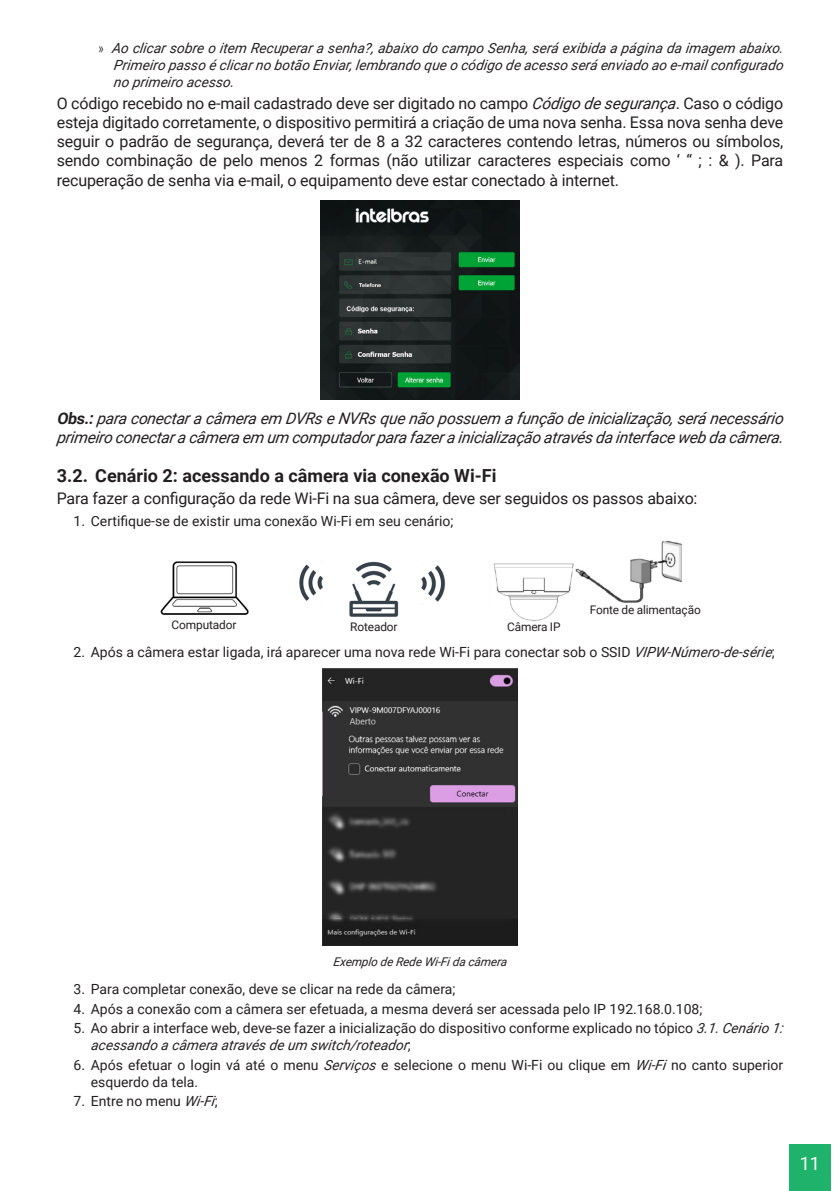
<style>
.page{position:relative;width:840px;height:1191px;background:#fff}
.page>*{position:absolute;margin:0;border:0;box-sizing:border-box;transform-origin:0 0}
.t1{font:18.2px "Roboto";color:#fff}
.t2{font:700 18px "Roboto";color:#231f20}
._0__Corpo_de_texto{font:16px/19.2px "Roboto";letter-spacing:-.01em;color:#231f20;text-align:justify}
._0__Corpo_de_texto-2{font:italic 16px/19.2px "Roboto";letter-spacing:-.02em;color:#231f20}
.t3{font:14px/16.8px "Roboto";color:#231f20}
.t4{font:italic 14px/16.8px "Roboto";color:#231f20;text-align:justify}
._7__Legenda{font:italic 12px "Roboto";color:#231f20}
._0__Corpo_de_texto-3{font:11.8px "Roboto";letter-spacing:-.01em;color:#231f20}
.s1{font-family:"Frutiger LT Std";font-weight:300;font-style:normal;font-stretch:condensed}
.s2{font-style:italic}
.s3{font-weight:700}
</style>
<div class="page">
<div style="left:788px;top:1144px;width:42px;height:47px;background:#1eb26a"></div>
<img style="left:320px;top:200px;width:199px;height:199px">
<img style="left:160px;top:540px;width:522px;height:81px">
<div style="left:171px;top:620px;width:65px;height:11px;background:#fff"></div>
<div style="left:589px;top:605px;width:111px;height:15px;background:#fff"></div>
<img style="left:322px;top:669px;width:195px;height:277px">
<p class="t4" style="left:113px;top:39px;width:673px;text-indent:-16px"><span class="s1">»</span> Ao clicar sobre o item Recup erar a senha?, abaixo do camp o Senha, será exibida a página da imagem abaixo.<br>Primeiro passo é clicarno botão Enviar, lembrando que o código de acesso será enviado ao e-mailconfigurado no primeiro acesso.</p>
<p class="_0__Corpo_de_texto" style="left:57px;top:93px;width:727px">O código recebido no e-mail cadastrado deve ser digitado no campo <span class="s2">Código de segurança</span>. Caso o código esteja digitado corretamente, o dispositivo permitirá a criação de uma nova senha. Essa nova senha deve seguir o padrão de segurança, deverá ter de 8 a 32 caracteres contendo letras, números ou símbolos, sendo combinação de pelo menos 2 formas (não utilizar caracteres especiais como ‘ “ ; : &amp; ). Para recuperação de senha via e-mail, o equipamento deve estar conectado à internet.</p>
<p class="_0__Corpo_de_texto-2" style="left:57px;top:408px;width:731px"><span class="s3">Obs.:</span>para conectara câmera em DVRs e NVRs que não p ossuem a função de inicialização, será necessário primeiro conectara câmera em um comp utadorpara fazera inicialização através da interface web da câmera.</p>
<p class="t2" style="left:57px;top:463px;width:441px">3.2. Cenário 2: acessando a câmera via conexão Wi-Fi</p>
<p class="_0__Corpo_de_texto" style="left:57px;top:488px;width:642px">Para fazer a configuração da rede Wi-Fi na sua câmera, deve ser seguidos os passos abaixo:</p>
<p class="t3" style="left:73px;top:512px;width:381px">1. Certifique-se de existir uma conexão Wi-Fi em seu cenário;</p>
<p class="_0__Corpo_de_texto-3" style="left:589px;top:601px;width:113px">Fonte de alimentação</p>
<p class="t3" style="left:73px;top:643px;width:702px">2. Após a câmera estar ligada, irá aparecer uma nova rede Wi-Fi para conectar sob o SSID <span class="s2">VIPW-Número-de-série</span>;</p>
<p class="_0__Corpo_de_texto-3" style="left:171px;top:617px;width:66px">Computador</p>
<p class="_0__Corpo_de_texto-3" style="left:350px;top:618px;width:49px">Roteador</p>
<p class="_0__Corpo_de_texto-3" style="left:507px;top:618px;width:55px">Câmera IP</p>
<p class="_7__Legenda" style="left:333px;top:953px;width:177px">Exemp lo de Rede Wi-Fida câmera</p>
<p class="t3" style="left:73px;top:980px;width:383px">3. Para completar conexão, deve se clicar na rede da câmera;</p>
<p class="t3" style="left:73px;top:999px;width:630px">4. Após a conexão com a câmera ser efetuada, a mesma deverá ser acessada pelo IP 192.168.0.108;</p>
<p class="t3" style="left:91px;top:1019px;width:696px;text-indent:-17px">5. Ao abrir a interface web, deve-se fazer a inicialização do dispositivo conforme explicado no tópico <span class="s2">3.1.Cenário 1: acessando a câmera através de um switch/roteador</span>;</p>
<p class="t3" style="left:91px;top:1056px;width:693px;text-indent:-17px">6. Após efetuar o login vá até o menu <span class="s2">Serviços</span> e selecione o menu Wi-Fi ou clique em <span class="s2">Wi-Fi</span> no canto superior esquerdo da tela.</p>
<p class="t3" style="left:73px;top:1092px;width:145px">7. Entre no menu <span class="s2">Wi-Fi</span>;</p>
<h1 class="t1" style="left:799px;top:1151px;width:22px">11</h1>
</div>
